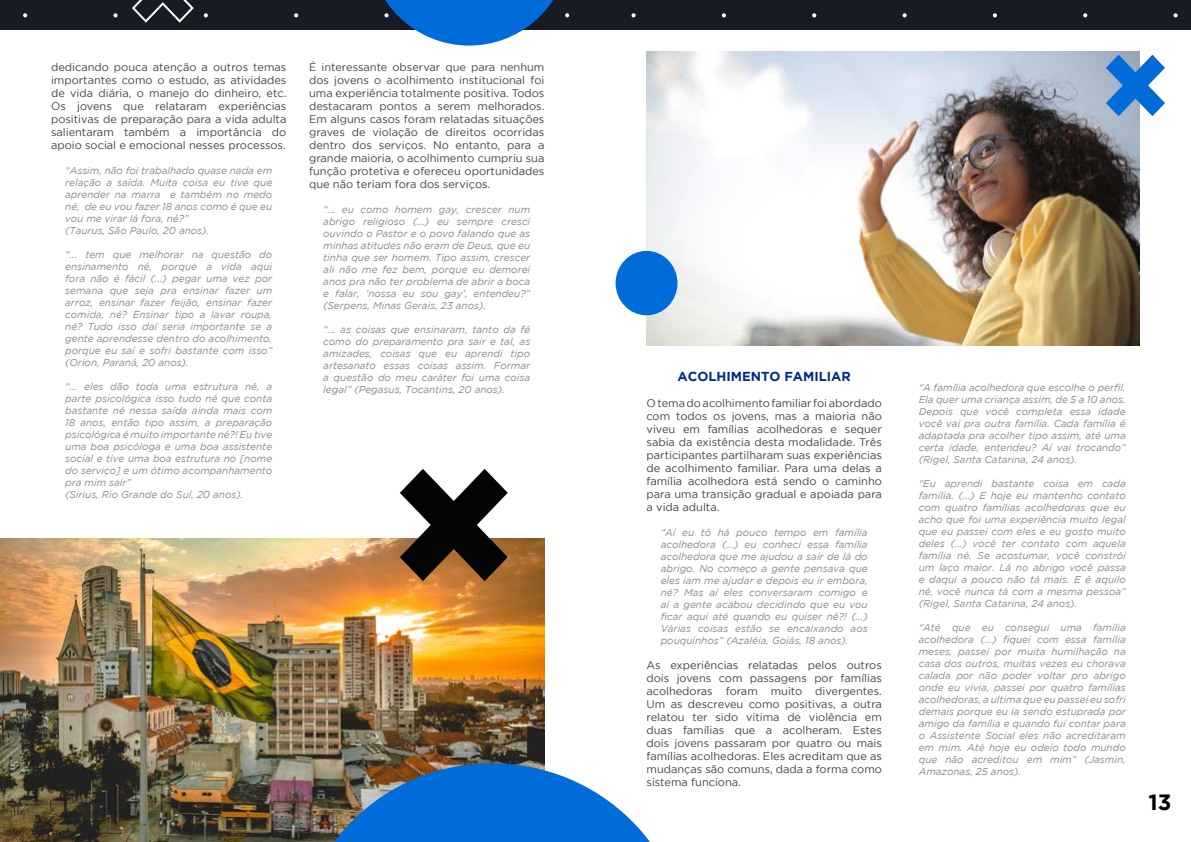
<style>
.page{position:relative;width:1191px;height:842px;background:#fff}
.page>*{position:absolute;margin:0;border:0;box-sizing:border-box;transform-origin:0 0}
.t1{font:700 22px "Gotham";color:#000}
.t2{font:700 13px "Gotham";color:#002b86}
.t3{font:11px/13px "Gotham";color:#434141;text-align:justify}
.t4{font:italic 10px/12px "Gotham";color:#89878c;text-align:justify}
</style>
<div class="page">
<div style="left:0;top:0;width:1191px;height:29px;background:#171c24"></div>
<svg style="left:294px;top:13px;width:4px;height:4px"></svg>
<svg style="left:204px;top:13px;width:4px;height:4px"></svg>
<svg style="left:113px;top:13px;width:5px;height:4px"></svg>
<svg style="left:23px;top:13px;width:4px;height:4px"></svg>
<svg style="left:1173px;top:13px;width:4px;height:4px"></svg>
<svg style="left:1083px;top:13px;width:4px;height:4px"></svg>
<svg style="left:992px;top:13px;width:5px;height:4px"></svg>
<svg style="left:902px;top:13px;width:4px;height:4px"></svg>
<svg style="left:812px;top:13px;width:4px;height:4px"></svg>
<svg style="left:722px;top:13px;width:4px;height:4px"></svg>
<svg style="left:631px;top:13px;width:4px;height:4px"></svg>
<svg style="left:369px;top:0;width:200px;height:46px"></svg>
<svg style="left:132px;top:0;width:62px;height:23px"></svg>
<img style="left:646px;top:51px;width:494px;height:295px">
<svg style="left:1106px;top:55px;width:59px;height:61px"></svg>
<img style="left:0;top:539px;width:544px;height:303px">
<img style="left:296px;top:763px;width:354px;height:79px">
<svg style="left:400px;top:469px;width:108px;height:112px"></svg>
<div style="left:615px;top:251px;width:62px;height:64px;background:#006cda;border-radius:50%"></div>
<p class="t3" style="left:51px;top:60px;width:237px">dedicando pouca atenção a outros temas importantes como o estudo, as atividades de vida diária, o manejo do dinheiro, etc.<br>Os jovens que relataram experiências positivas de preparação para a vida adulta salientaram também a importância do apoio social e emocional nesses processos.</p>
<p class="t4" style="left:65px;top:164px;width:208px;text-align:left">“Assim, não foi trabalhado quase nada em relação a saída. Muita coisa eu tive que aprender na marra e também no medo né, de eu vou fazer 18 anos como é que eu vou me virar lá fora, né?”<br>(Taurus, São Paulo, 20 anos).</p>
<p class="t4" style="left:65px;top:248px;width:208px">“... tem que melhorar na questão do ensinamento né, porque a vida aqui fora não é fácil (...) pegar uma vez por semana que seja pra ensinar fazer um arroz, ensinar fazer feijão, ensinar fazer comida, né? Ensinar tipo a lavar roupa, né? Tudo isso daí seria importante se a gente aprendesse dentro do acolhimento, porque eu saí e sofri bastante com isso” (Orion, Paraná, 20 anos).</p>
<p class="t4" style="left:65px;top:380px;width:208px;text-align:left">“... eles dão toda uma estrutura né, a parte psicológica isso tudo né que conta bastante né nessa saída ainda mais com 18 anos, então tipo assim, a preparação psicológica é muito importante né?! Eu tive uma boa psicóloga e uma boa assistente social e tive uma boa estrutura no [nome do serviço] e um ótimo acompanhamento pra mim sair”<br>(Sirius, Rio Grande do Sul, 20 anos).</p>
<p class="t3" style="left:309px;top:60px;width:237px">É interessante observar que para nenhum dos jovens o acolhimento institucional foi uma experiência totalmente positiva. Todos destacaram pontos a serem melhorados.<br>Em alguns casos foram relatadas situações graves de violação de direitos ocorridas dentro dos serviços. No entanto, para a grande maioria, o acolhimento cumpriu sua função protetiva e ofereceu oportunidades que não teriam fora dos serviços.</p>
<p class="t4" style="left:323px;top:203px;width:208px">“... eu como homem gay, crescer num abrigo religioso (...) eu sempre cresci ouvindo o Pastor e o povo falando que as minhas atitudes não eram de Deus, que eu tinha que ser homem. Tipo assim, crescer ali não me fez bem, porque eu demorei anos pra não ter problema de abrir a boca e falar, ‘nossa eu sou gay’, entendeu?” (Serpens, Minas Gerais, 23 anos).</p>
<p class="t4" style="left:323px;top:323px;width:208px">“... as coisas que ensinaram, tanto da fé como do preparamento pra sair e tal, as amizades, coisas que eu aprendi tipo artesanato essas coisas assim. Formar a questão do meu caráter foi uma coisa legal” (Pegasus, Tocantins, 20 anos).</p>
<h2 class="t2" style="left:677px;top:369px;width:175px">ACOLHIMENTO FAMILIAR</h2>
<p class="t3" style="left:646px;top:396px;width:237px">O tema do acolhimento familiar foi abordado com todos os jovens, mas a maioria não viveu em famílias acolhedoras e sequer sabia da existência desta modalidade. Três participantes partilharam suas experiências de acolhimento familiar. Para uma delas a família acolhedora está sendo o caminho para uma transição gradual e apoiada para a vida adulta.</p>
<p class="t4" style="left:660px;top:526px;width:208px">“Aí eu tô há pouco tempo em família acolhedora (...) eu conheci essa família acolhedora que me ajudou a sair de lá do abrigo. No começo a gente pensava que eles iam me ajudar e depois eu ir embora, né? Mas aí eles conversaram comigo e aí a gente acabou decidindo que eu vou ficar aqui até quando eu quiser né?! (...)<br>Várias coisas estão se encaixando aos pouquinhos” (Azaléia, Goiás, 18 anos).</p>
<p class="t3" style="left:646px;top:658px;width:237px">As experiências relatadas pelos outros dois jovens com passagens por famílias acolhedoras foram muito divergentes.<br>Um as descreveu como positivas, a outra relatou ter sido vítima de violência em duas famílias que a acolheram. Estes dois jovens passaram por quatro ou mais famílias acolhedoras. Eles acreditam que as mudanças são comuns, dada a forma como sistema funciona.</p>
<p class="t4" style="left:918px;top:382px;width:208px">“A família acolhedora que escolhe o perfil.<br>Ela quer uma criança assim, de 5 a 10 anos.<br>Depois que você completa essa idade você vai pra outra família. Cada família é adaptada pra acolher tipo assim, até uma certa idade, entendeu? Aí vai trocando” (Rigel, Santa Catarina, 24 anos).</p>
<p class="t4" style="left:918px;top:478px;width:208px">“Eu aprendi bastante coisa em cada família. (...) E hoje eu mantenho contato com quatro famílias acolhedoras que eu acho que foi uma experiência muito legal que eu passei com eles e eu gosto muito deles (...) você ter contato com aquela família né. Se acostumar, você constrói um laço maior. Lá no abrigo você passa e daqui a pouco não tá mais. E é aquilo né, você nunca tá com a mesma pessoa” (Rigel, Santa Catarina, 24 anos).</p>
<p class="t4" style="left:918px;top:622px;width:208px">“Até que eu consegui uma família acolhedora (...) fiquei com essa família meses, passei por muita humilhação na casa dos outros, muitas vezes eu chorava calada por não poder voltar pro abrigo onde eu vivia, passei por quatro famílias acolhedoras, a ultima que eu passei eu sofri demais porque eu ia sendo estuprada por amigo da família e quando fui contar para o Assistente Social eles não acreditaram em mim. Até hoje eu odeio todo mundo que não acreditou em mim” (Jasmin, Amazonas, 25 anos).</p>
<h1 class="t1" style="left:1148px;top:789px;width:24px">13</h1>
</div>
